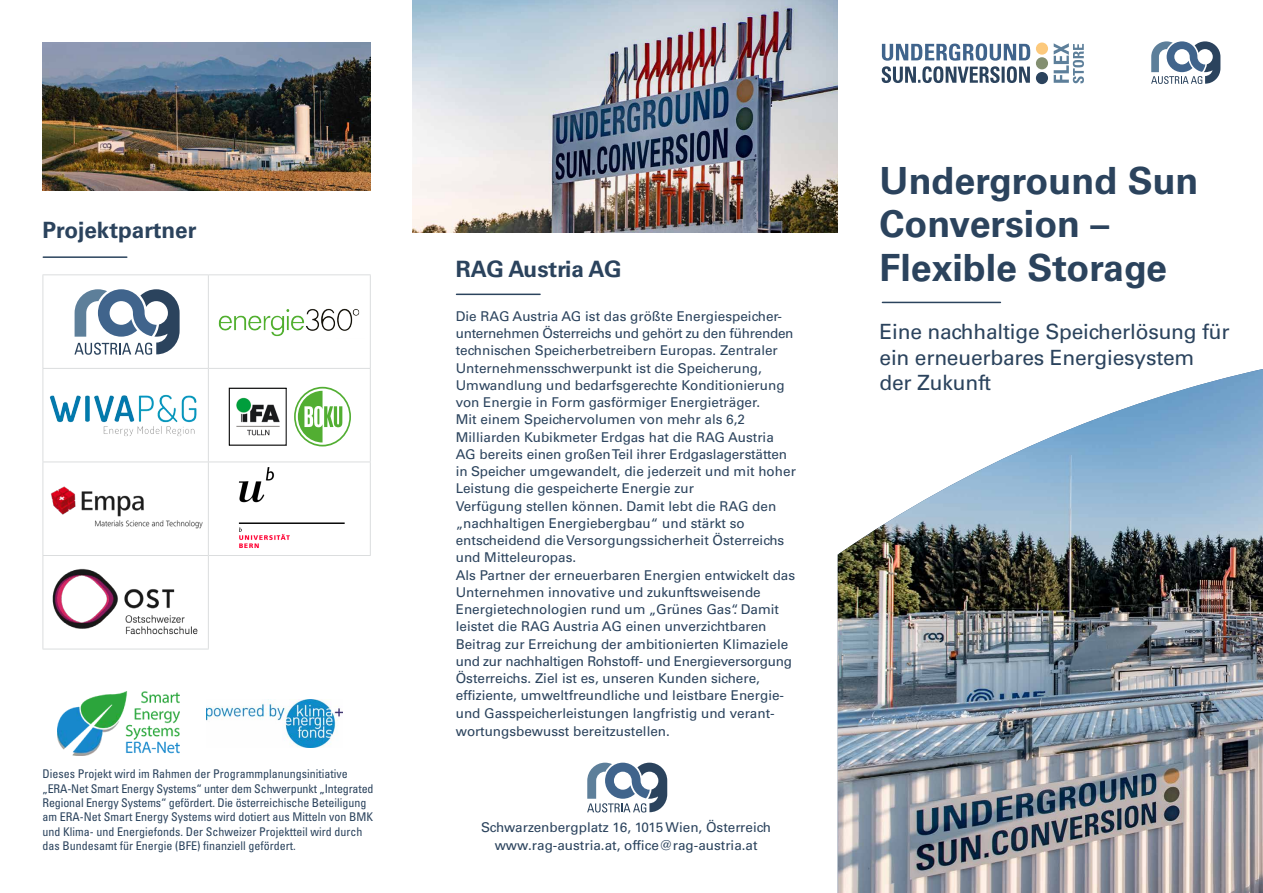
<style>
.page{position:relative;width:1263px;height:893px;background:#fff}
.page>*{position:absolute;margin:0;border:0;box-sizing:border-box;transform-origin:0 0}
.t1{font:700 37.5px/43.5px "Univers LT Std";color:#2b435d}
.t2{font:700 22.5px "Univers LT Std";color:#2b435d}
.t3{font:21px/25.2px "Univers LT Std";letter-spacing:-.01em;color:#2b435d}
.t4{font:13.5px/17.2px "Univers LT Std";color:#2b435d}
.t5{font:condensed 12px/14.4px "Univers LT Std";color:#2b435d}
</style>
<div class="page">
<hr style="left:456px;top:294px;width:84px;height:1px;background:#2b435d">
<hr style="left:882px;top:302px;width:118px;height:1px;background:#2b435d">
<svg style="left:1151px;top:41px;width:69px;height:43px"></svg>
<svg style="left:1054px;top:43px;width:30px;height:40px"></svg>
<div style="left:1036px;top:43px;width:12px;height:12px;background:#fcc97c;border-radius:50%"></div>
<div style="left:1036px;top:57px;width:12px;height:12px;background:#838f70;border-radius:50%"></div>
<div style="left:1036px;top:72px;width:12px;height:12px;background:#2b435d;border-radius:50%"></div>
<svg style="left:882px;top:44px;width:148px;height:39px"></svg>
<svg style="left:587px;top:763px;width:80px;height:49px"></svg>
<img style="left:412px;top:0;width:426px;height:232px">
<img style="left:838px;top:369px;width:425px;height:524px">
<img style="left:43px;top:43px;width:328px;height:147px">
<hr style="left:43px;top:256px;width:84px;height:2px;background:#2b435d">
<hr style="left:43px;top:274px;width:165px;height:1px;background:#dbddde">
<hr style="left:43px;top:275px;width:1px;height:93px;background:#dbddde">
<hr style="left:208px;top:274px;width:163px;height:1px;background:#dbddde">
<hr style="left:208px;top:275px;width:1px;height:93px;background:#dbddde">
<hr style="left:370px;top:275px;width:1px;height:93px;background:#dbddde">
<hr style="left:43px;top:368px;width:165px;height:1px;background:#dbddde">
<hr style="left:43px;top:369px;width:1px;height:93px;background:#dbddde">
<hr style="left:208px;top:368px;width:163px;height:1px;background:#dbddde">
<hr style="left:208px;top:369px;width:1px;height:93px;background:#dbddde">
<hr style="left:370px;top:369px;width:1px;height:93px;background:#dbddde">
<hr style="left:43px;top:462px;width:165px;height:1px;background:#dbddde">
<hr style="left:43px;top:462px;width:1px;height:93px;background:#dbddde">
<hr style="left:208px;top:462px;width:163px;height:1px;background:#dbddde">
<hr style="left:208px;top:462px;width:1px;height:93px;background:#dbddde">
<hr style="left:370px;top:462px;width:1px;height:93px;background:#dbddde">
<hr style="left:43px;top:555px;width:165px;height:1px;background:#dbddde">
<hr style="left:43px;top:556px;width:1px;height:93px;background:#dbddde">
<hr style="left:208px;top:555px;width:163px;height:1px;background:#dbddde">
<hr style="left:208px;top:556px;width:1px;height:93px;background:#dbddde">
<hr style="left:43px;top:649px;width:166px;height:1px;background:#dbddde">
<img style="left:236px;top:397px;width:44px;height:39px">
<div style="left:229px;top:388px;width:58px;height:57px;border:1px solid #000"></div>
<svg style="left:294px;top:387px;width:57px;height:59px"></svg>
<svg style="left:74px;top:289px;width:106px;height:66px"></svg>
<img style="left:51px;top:486px;width:152px;height:43px">
<img style="left:218px;top:308px;width:142px;height:29px">
<img style="left:57px;top:691px;width:123px;height:64px">
<img style="left:52px;top:568px;width:146px;height:67px">
<img style="left:238px;top:467px;width:107px;height:81px">
<img style="left:49px;top:394px;width:148px;height:42px">
<img style="left:207px;top:699px;width:135px;height:49px">
<h2 class="t2" style="left:43px;top:217px;width:156px">Projektpartner</h2>
<p class="t5" style="left:43px;top:766px;width:333px">Dieses Projekt wird im Rahmen der Programmplanungsinitiative „ERA-Net Smart Energy Systems“ unter dem Schwerpunkt „Integrated Regional Energy Systems“ gefördert. Die österreichische Beteiligung am ERA-Net Smart Energy Systems wird dotiert aus Mitteln von BMK und Klima- und Energiefonds. Der Schweizer Projektteil wird durch das Bundesamt für Energie (BFE) finanziell gefördert.</p>
<h2 class="t2" style="left:456px;top:256px;width:168px">RAG Austria AG</h2>
<p class="t4" style="left:456px;top:307px;width:342px">Die RAG Austria AG ist das größte Energiespeicher&shy;unternehmen Österreichs und gehört zu den führenden technischen Speicherbetreibern Europas. Zentraler Unternehmensschwerpunkt ist die Speicherung, Umwandlung und bedarfsgerechte Konditionierung von Energie in Form gasförmiger Energieträger.<br>Mit einem Speichervolumen von mehr als 6,2<br>Milliarden Kubikmeter Erdgas hat die RAG Austria AG bereits einen großen Teil ihrer Erdgaslagerstätten in Speicher umgewandelt, die jederzeit und mit hoher Leistung die gespeicherte Energie zur<br>Verfügung stellen können. Damit lebt die RAG den „nachhaltigen Energiebergbau“ und stärkt so entscheidend die Versorgungssicherheit Österreichs und Mitteleuropas.<br>Als Partner der erneuerbaren Energien entwickelt das Unternehmen innovative und zukunftsweisende Energietechnologien rund um „Grünes Gas“. Damit leistet die RAG Austria AG einen unverzichtbaren Beitrag zur Erreichung der ambitionierten Klimaziele und zur nachhaltigen Rohstoff- und Energieversorgung Österreichs. Ziel ist es, unseren Kunden sichere, effiziente, umweltfreundliche und leistbare Energie&shy;und Gasspeicherleistungen langfristig und verant&shy;wortungsbewusst bereitzustellen.</p>
<p class="t4" style="left:481px;top:819px;width:291px;line-height:18px;text-align:center">Schwarzenbergplatz 16, 1015 Wien, Österreich www.rag-austria.at, office@rag-austria.at</p>
<h1 class="t1" style="left:879px;top:159px;width:320px">Underground Sun<br>Conversion –<br>Flexible Storage</h1>
<h3 class="t3" style="left:879px;top:319px;width:352px">Eine nachhaltige Speicherlösung für ein erneuerbares Energiesystem der Zukunft</h3>
</div>
